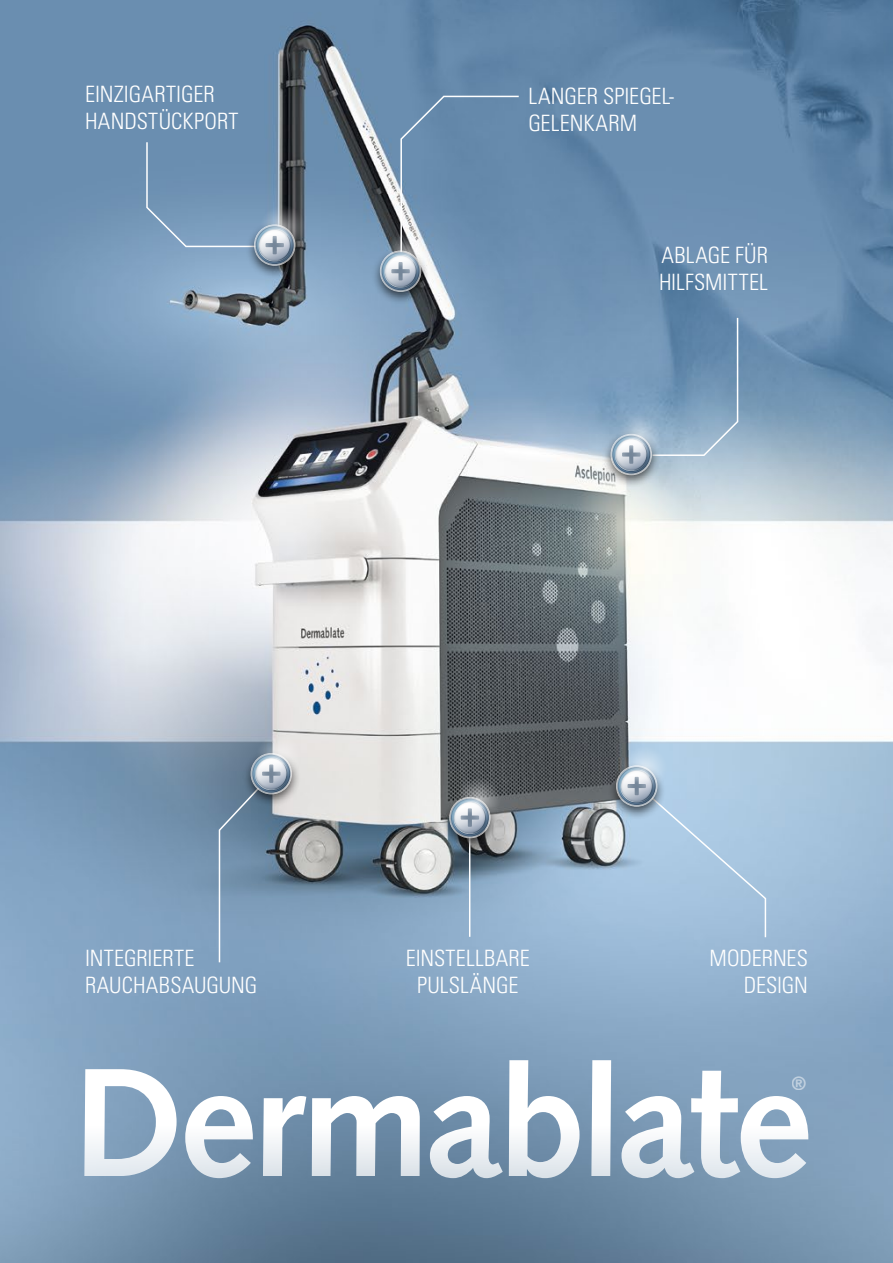
<style>
.page{position:relative;width:893px;height:1263px;background:#fff}
.page>*{position:absolute;margin:0;border:0;box-sizing:border-box;transform-origin:0 0}
.t1{font:700 154.35px "Syntax LT Std";letter-spacing:-.03em;color:#fff}
.t2{font:300 condensed 22.5px/27px "Univers LT Pro";color:#fff}
.t3{font:700 19.35px "Syntax LT Std";color:#fff}
</style>
<div class="page">
<img style="left:0;top:0;width:893px;height:1263px">
<div style="left:371px;top:246px;width:59px;height:59px;background:#000;opacity:.66"></div>
<svg style="left:380px;top:95px;width:140px;height:197px;background:#6f8fae"></svg>
<div style="left:382px;top:252px;width:37px;height:38px;border:1px solid #496178;border-radius:50%"></div>
<svg style="left:383px;top:254px;width:35px;height:35px"></svg>
<svg style="left:383px;top:228px;width:51px;height:51px"></svg>
<div style="left:245px;top:220px;width:59px;height:59px;background:#000;opacity:.66"></div>
<svg style="left:145px;top:141px;width:150px;height:125px;background:#7292b0"></svg>
<div style="left:256px;top:226px;width:38px;height:38px;border:1px solid #496178;border-radius:50%"></div>
<svg style="left:257px;top:228px;width:35px;height:35px"></svg>
<svg style="left:257px;top:202px;width:51px;height:51px;background:#8a96a2"></svg>
<div style="left:602px;top:429px;width:59px;height:59px;background:#000;opacity:.66"></div>
<svg style="left:610px;top:316px;width:129px;height:159px;background:#7f9fbc"></svg>
<div style="left:612px;top:436px;width:38px;height:37px;border:1px solid #496178;border-radius:50%"></div>
<svg style="left:614px;top:437px;width:35px;height:35px"></svg>
<svg style="left:613px;top:411px;width:52px;height:51px;background:#a7bcce"></svg>
<div style="left:242px;top:748px;width:59px;height:59px;background:#000;opacity:.66"></div>
<svg style="left:218px;top:753px;width:74px;height:211px;background:#748ea7"></svg>
<div style="left:252px;top:755px;width:38px;height:37px;border:1px solid #496178;border-radius:50%"></div>
<svg style="left:254px;top:756px;width:35px;height:35px"></svg>
<svg style="left:253px;top:730px;width:52px;height:51px;background:#c3c9cf"></svg>
<hr style="left:469px;top:820px;width:1px;height:117px;background:#fff">
<div style="left:607px;top:761px;width:59px;height:59px;background:#000;opacity:.66"></div>
<svg style="left:616px;top:765px;width:151px;height:174px;background:#a8c5de"></svg>
<div style="left:618px;top:767px;width:38px;height:38px;border:1px solid #496178;border-radius:50%"></div>
<svg style="left:619px;top:768px;width:35px;height:35px"></svg>
<svg style="left:619px;top:742px;width:51px;height:52px;background:#b3c5d5"></svg>
<div style="left:440px;top:792px;width:59px;height:59px;background:#000;opacity:.66"></div>
<svg style="left:449px;top:797px;width:42px;height:41px"></svg>
<div style="left:451px;top:799px;width:38px;height:37px;border:1px solid #496178;border-radius:50%"></div>
<svg style="left:452px;top:800px;width:35px;height:35px"></svg>
<svg style="left:452px;top:774px;width:51px;height:51px;background:#888d93"></svg>
<p class="t2" style="left:85px;top:79px;width:155px">EINZIGARTIGER<br>HANDSTÜCKPORT</p>
<p class="t2" style="left:528px;top:81px;width:148px">LANGER SPIEGEL-<br>GELENKARM</p>
<p class="t2" style="left:659px;top:240px;width:110px">ABLAGE FÜR<br>HILFSMITTEL</p>
<p class="t2" style="left:85px;top:944px;width:174px">INTEGRIERTE<br>RAUCHABSAUGUNG</p>
<p class="t2" style="left:406px;top:944px;width:126px;text-align:center">EINSTELLBARE<br>PULSLÄNGE</p>
<p class="t2" style="left:710px;top:944px;width:100px;text-align:right">MODERNES<br>DESIGN</p>
<h1 class="t1" style="left:73px;top:1034px;width:741px">Dermablate</h1>
<p class="t3" style="left:792px;top:1072px;width:17px">®</p>
</div>
